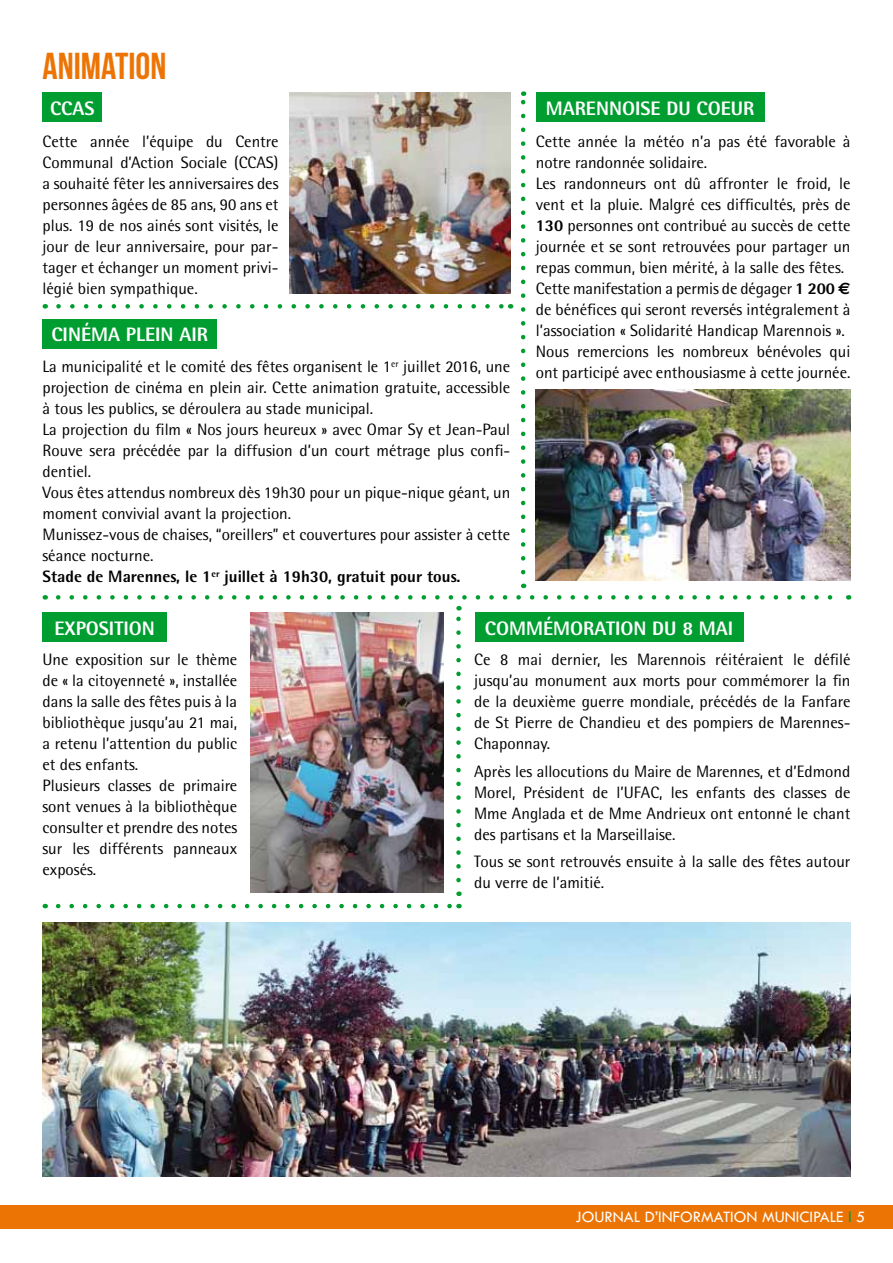
<style>
.page{position:relative;width:893px;height:1263px;background:#fff}
.page>*{position:absolute;margin:0;border:0;box-sizing:border-box;transform-origin:0 0}
.t1{font:37.5px "Bebas Neue";color:#ec7405}
.t2{font:800 19.5px "Rotis Semi Sans";color:#fff}
.t3{font:16.5px/21px "Rotis Semi Sans";color:#000}
.t4{font:16.5px "Tw Cen";color:#fff}
.s1{font-weight:800}
.s2{font-family:"Euro Sans";font-weight:700}
.s3{color:#009d30}
</style>
<div class="page">
<div style="left:0;top:1205px;width:893px;height:24px;background:#ec7405"></div>
<svg style="left:58px;top:304px;width:445px;height:5px"></svg>
<div style="left:43px;top:92px;width:59px;height:30px;background:#009d30"></div>
<img style="left:289px;top:92px;width:221px;height:201px">
<div style="left:536px;top:92px;width:228px;height:30px;background:#009d30"></div>
<img style="left:536px;top:389px;width:314px;height:191px">
<svg style="left:521px;top:91px;width:4px;height:481px"></svg>
<svg style="left:58px;top:595px;width:775px;height:5px"></svg>
<div style="left:43px;top:319px;width:174px;height:29px;background:#009d30"></div>
<div style="left:475px;top:612px;width:268px;height:30px;background:#009d30"></div>
<img style="left:43px;top:923px;width:807px;height:254px">
<img style="left:251px;top:612px;width:192px;height:280px">
<div style="left:43px;top:612px;width:124px;height:30px;background:#009d30"></div>
<svg style="left:58px;top:904px;width:394px;height:4px"></svg>
<svg style="left:456px;top:606px;width:5px;height:274px"></svg>
<h1 class="t1" style="left:43px;top:45px;width:125px">ANIMATION</h1>
<p class="t2" style="left:50px;top:96px;width:46px">CCA S</p>
<p class="t3" style="left:43px;top:130px;width:238px;text-align:justify">Cette année l’équipe du Centre Communal d’Action Sociale (CCAS) a souhaité fêter les anniversaires des personnes âgées de 85 ans, 90 ans et plus. 19 de nos ainés sont visités, le jour de leur anniversaire, pour par&shy;tager et échanger un moment privi&shy;légié bien sympathique.</p>
<p class="t2" style="left:51px;top:322px;width:158px">CINÉMA PLEIN AIR</p>
<p class="t3" style="left:43px;top:356px;width:469px">La municipalité et le comité des fêtes organisent le 1<sup>er</sup> juillet 2016, une projection de cinéma en plein air. Cette animation gratuite, accessible à tous les publics, se déroulera au stade municipal.<br>La projection du film « Nos jours heureux » avec Omar Sy et Jean-Paul Rouve sera précédée par la diffusion d’un court métrage plus confi&shy;dentiel.<br>Vous êtes attendus nombreux dès 19h30 pour un pique-nique géant, un moment convivial avant la projection.<br>Munissez-vous de chaises, “oreillers” et couvertures pour assister à cette séance nocturne.<br><span class="s1">STADE DE MARENNES, LE 1</span><sup>ER</sup> <span class="s1">JUILLET À 19H30, GRATUIT POUR TOUS.</span></p>
<p class="t2" style="left:546px;top:96px;width:210px">MARENNOISE DU COEUR</p>
<p class="t3" style="left:536px;top:130px;width:316px">Cette année la météo n’a pas été favorable à notre randonnée solidaire.<br>Les randonneurs ont dû affronter le froid, le vent et la pluie. Malgré ces difficultés, près de <span class="s1">130</span> personnes ont contribué au succès de cette journée et se sont retrouvées pour partager un repas commun, bien mérité, à la salle des fêtes.<br>Cette manifestation a permis de dégager <span class="s1">1 200</span> <span class="s2">€ </span>de bénéfices qui seront reversés intégralement à l’association « Solidarité Handicap Marennois ».<br>Nous remercions les nombreux bénévoles qui ont participé avec enthousiasme à cette journée.</p>
<p class="t2" style="left:54px;top:616px;width:102px">EXPOSITION</p>
<p class="t2" style="left:485px;top:616px;width:28px">COMM</p>
<p class="t2" style="left:543px;top:616px;width:192px">ÉMORATION DU 8 MAI</p>
<p class="t3" style="left:43px;top:649px;width:196px">Une exposition sur le thème de « la citoyenneté », installée dans la salle des fêtes puis à la bibliothèque jusqu’au 21 mai, a retenu l’attention du public et des enfants.<br>Plusieurs classes de primaire sont venues à la bibliothèque consulter et prendre des notes sur les différents panneaux exposés.</p>
<p class="t3" style="left:474px;top:649px;width:378px;text-align:justify">Ce 8 mai dernier, les Marennois réitéraient le défilé jusqu’au monument aux morts pour commémorer la fin de la deuxième guerre mondiale, précédés de la Fanfare de St Pierre de Chandieu et des pompiers de Marennes-Chaponnay.</p>
<p class="t3" style="left:474px;top:760px;width:378px;text-align:justify">Après les allocutions du Maire de Marennes, et d’Edmond Morel, Président de l’UFAC, les enfants des classes de Mme Anglada et de Mme Andrieux ont entonné le chant des partisans et la Marseillaise.</p>
<p class="t3" style="left:474px;top:851px;width:378px">Tous se sont retrouvés ensuite à la salle des fêtes autour du verre de l’amitié.</p>
<p class="t4" style="left:576px;top:1207px;width:291px">JOURNAL D’INFORMATION MUNICIPALE <span class="s3">L</span> 5</p>
</div>
